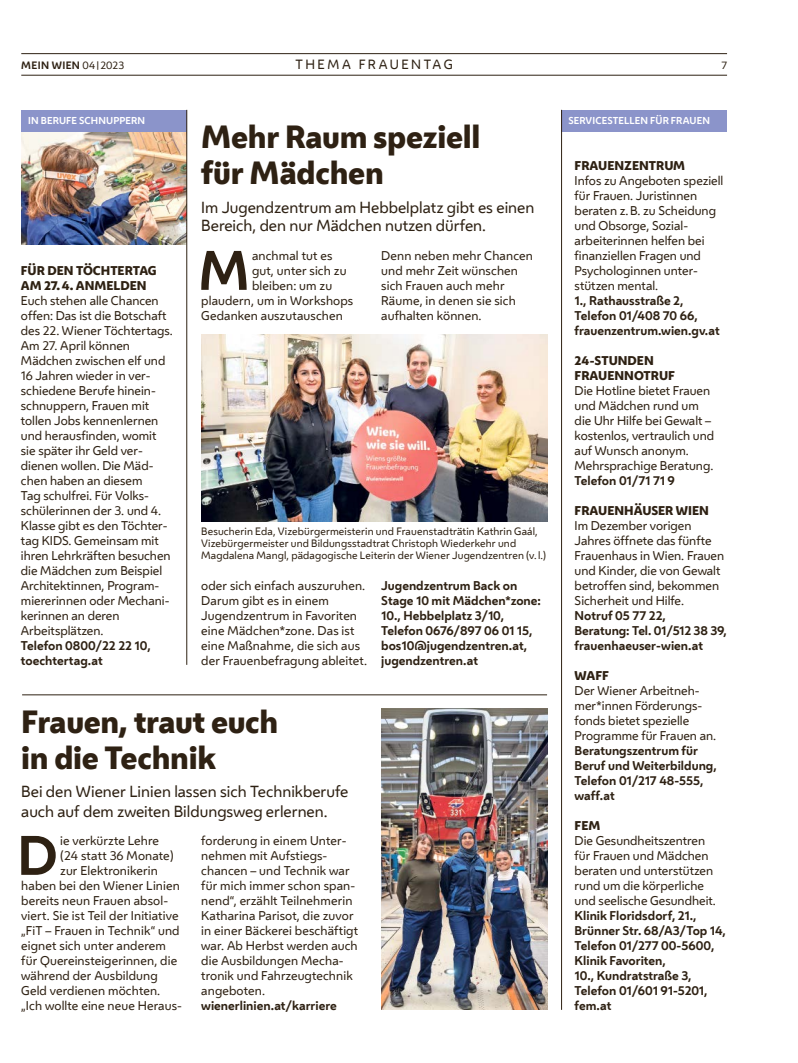
<style>
.page{position:relative;width:798px;height:1063px;background:#fff}
.page>*{position:absolute;margin:0;border:0;box-sizing:border-box;transform-origin:0 0}
.FT_FT_Initial3{font:700 51.88px "Wiener Melange";color:#2e2113}
.HL_Header_24pt{font:800 30px/36px "Wiener Melange";letter-spacing:-.01em;color:#2e2113}
.HL_Header_32pt{font:15px/20px "Wiener Melange";color:#2e2113}
.HL_VS_12pt{font:15px/18px "Wiener Melange";color:#2e2113}
.t1{font:12.5px "Wiener Melange";color:#2e2113}
.FT_FT_Initial3-2{font:11.88px/15px "Wiener Melange";letter-spacing:.01em;color:#2e2113}
.Spalte_Infobox_Spalte_FT{font:11.88px/15px "Wiener Melange";color:#2e2113}
.FT_FT{font:11.88px/15px "Wiener Melange";color:#2e2113}
.Spalte_Infobox_Spalte_FT-2{font:700 11.88px/15px "Wiener Melange";color:#2e2113}
.FT_FT_Info_bold{font:700 11.88px/15px "Wiener Melange";color:#2e2113}
.Spalte_Infobox_Spalte_Header{font:800 11.88px/15px "Wiener Melange";color:#2e2113}
.Spalte_Infobox_Spalte_Info{font:700 11.88px/15px "Wiener Melange";color:#2e2113}
.t2{font:10px/12px "Wiener Melange";letter-spacing:.015em;color:#2e2113}
.t3{font:700 10px "Wiener Melange";letter-spacing:.035em;color:#2e2113}
.Spalte_Infobox_Spalte_Markerl{font:700 9.38px "Wiener Melange";letter-spacing:.01em;color:#fff}
.s1{font-weight:400}
.s2{font-weight:400;font-size:7.5px}
</style>
<div class="page">
<hr style="left:21px;top:75px;width:705px;height:1px;background:#2e2113">
<hr style="left:21px;top:53px;width:705px;height:1px;background:#2e2113">
<img style="left:201px;top:335px;width:346px;height:187px">
<hr style="left:22px;top:695px;width:525px;height:1px;background:#2e2113">
<img style="left:381px;top:709px;width:166px;height:301px">
<img style="left:21px;top:132px;width:165px;height:113px">
<div style="left:21px;top:110px;width:166px;height:22px;background:#8b94ca"></div>
<hr style="left:186px;top:110px;width:1px;height:555px;background:#2e2113">
<div style="left:561px;top:110px;width:165px;height:22px;background:#8b94ca"></div>
<hr style="left:561px;top:110px;width:1px;height:900px;background:#2e2113">
<p class="t3" style="left:21px;top:57px;width:104px">MEIN WIEN <span class="s1">04</span><span class="s2">|</span><span class="s1">2023</span></p>
<p class="t1" style="left:295px;top:55px;width:22px">Thema</p>
<p class="t1" style="left:358px;top:55px;width:21px">Frauentag</p>
<p class="t2" style="left:721px;top:59px;width:7px">7</p>
<p class="Spalte_Infobox_Spalte_Markerl" style="left:28px;top:113px;width:118px">IN BERUFE SCHNUPPERN</p>
<h1 class="Spalte_Infobox_Spalte_Header" style="left:21px;top:263px;width:137px">FÜR DEN TÖCHTERTAG<br>AM 27.4. ANMELDEN</h1>
<p class="FT_FT" style="left:21px;top:292px;width:153px">Euch stehen alle Chancen offen: Das ist die Botschaft des 22. Wiener Töchtertags.<br>Am 27. April können<br>Mädchen zwischen elf und<br>16 Jahren wieder in ver&shy;schiedene Berufe hinein&shy;schnuppern, Frauen mit tollen Jobs kennenlernen und herausfinden, womit sie später ihr Geld ver&shy;dienen wollen. Die Mäd&shy;chen haben an diesem<br>Tag schulfrei. Für Volks&shy;schülerinnen der 3. und 4.<br>Klasse gibt es den Töchter&shy;tag KIDS. Gemeinsam mit ihren Lehrkräften besuchen die Mädchen zum Beispiel<br>Architektinnen, Program&shy;miererinnen oder Mechani&shy;kerinnen an deren<br>Arbeitsplätzen.</p>
<p class="FT_FT_Info_bold" style="left:21px;top:637px;width:131px">Telefon 0800/22 22 10, toechtertag.at</p>
<h1 class="HL_Header_24pt" style="left:201px;top:119px;width:280px">Mehr Raum speziell für Mädchen</h1>
<p class="HL_VS_12pt" style="left:201px;top:197px;width:334px">Im Jugendzentrum am Hebbelplatz gibt es einen<br>Bereich, den nur Mädchen nutzen dürfen.</p>
<p class="FT_FT_Initial3" style="left:198px;top:227px;width:52px">M</p>
<p class="FT_FT_Initial3-2" style="left:252px;top:247px;width:82px">anchmal tut es</p>
<p class="FT_FT_Initial3-2" style="left:252px;top:262px;width:96px">gut, unter sich zu</p>
<p class="FT_FT_Initial3-2" style="left:252px;top:277px;width:82px">bleiben: um zu</p>
<p class="FT_FT_Initial3-2" style="left:201px;top:292px;width:153px">plaudern, um in Workshops</p>
<p class="FT_FT_Initial3-2" style="left:201px;top:307px;width:143px">Gedanken auszutauschen</p>
<p class="FT_FT_Initial3-2" style="left:381px;top:247px;width:153px">Denn neben mehr Chancen und mehr Zeit wünschen sich Frauen auch mehr<br>Räume, in denen sie sich aufhalten können.</p>
<p class="t2" style="left:201px;top:525px;width:346px">Besucherin Eda, Vizebürgermeisterin und Frauenstadträtin Kathrin Gaál,<br>Vizebürgermeister und Bildungsstadtrat Christoph Wiederkehr und<br>Magdalena Mangl, pädagogische Leiterin der Wiener Jugendzentren (v.l.)</p>
<p class="FT_FT_Initial3-2" style="left:201px;top:577px;width:167px">oder sich einfach auszuruhen.<br>Darum gibt es in einem<br>Jugendzentrum in Favoriten eine Mädchen*zone. Das ist eine Maßnahme, die sich aus der Frauenbefragung ableitet.</p>
<p class="FT_FT_Info_bold" style="left:381px;top:577px;width:161px">Jugendzentrum Back on<br>Stage 10 mit Mädchen*zone:<br>10., Hebbelplatz 3/10,<br>Telefon 0676/897 06 01 15, bos10@jugendzentren.at, jugendzentren.at</p>
<h1 class="HL_Header_24pt" style="left:21px;top:704px;width:258px">Frauen, traut euch in die Technik</h1>
<h1 class="HL_Header_32pt" style="left:21px;top:780px;width:328px">Bei den Wiener Linien lassen sich Technikberufe auch auf dem zweiten Bildungsweg erlernen.</h1>
<p class="FT_FT_Initial3" style="left:17px;top:812px;width:42px">D</p>
<p class="FT_FT_Initial3-2" style="left:60px;top:832px;width:100px">ie verkürzte Lehre</p>
<p class="FT_FT_Initial3-2" style="left:60px;top:847px;width:115px">(24 statt 36 Monate)</p>
<p class="FT_FT_Initial3-2" style="left:60px;top:862px;width:99px">zur Elektronikerin</p>
<p class="FT_FT_Initial3-2" style="left:21px;top:877px;width:160px">haben bei den Wiener Linien</p>
<p class="FT_FT_Initial3-2" style="left:21px;top:892px;width:147px">bereits neun Frauen absol-</p>
<p class="FT_FT_Initial3-2" style="left:21px;top:907px;width:159px">viert. Sie ist Teil der Initiative</p>
<p class="FT_FT_Initial3-2" style="left:21px;top:922px;width:160px">„FiT – Frauen in Technik“ und</p>
<p class="FT_FT_Initial3-2" style="left:21px;top:937px;width:146px">eignet sich unter anderem</p>
<p class="FT_FT_Initial3-2" style="left:21px;top:952px;width:157px">für Quereinsteigerinnen, die</p>
<p class="FT_FT_Initial3-2" style="left:21px;top:967px;width:138px">während der Ausbildung</p>
<p class="FT_FT_Initial3-2" style="left:21px;top:982px;width:140px">Geld verdienen möchten.</p>
<p class="FT_FT_Initial3-2" style="left:21px;top:997px;width:162px">„Ich wollte eine neue Heraus-</p>
<p class="FT_FT_Initial3-2" style="left:201px;top:832px;width:158px">forderung in einem Unter&shy;nehmen mit Aufstiegs&shy;chancen – und Technik war für mich immer schon span&shy;nend“, erzählt Teilnehmerin<br>Katharina Parisot, die zuvor in einer Bäckerei beschäftigt war. Ab Herbst werden auch die Ausbildungen Mecha&shy;tronik und Fahrzeugtechnik angeboten.</p>
<p class="FT_FT_Info_bold" style="left:201px;top:997px;width:137px">wienerlinien.at/karriere</p>
<p class="Spalte_Infobox_Spalte_Markerl" style="left:568px;top:113px;width:143px">SERVICESTELLEN FÜR FRAUEN</p>
<h1 class="Spalte_Infobox_Spalte_Header" style="left:574px;top:158px;width:112px">FRAUENZENTRUM</h1>
<p class="Spalte_Infobox_Spalte_FT" style="left:574px;top:172px;width:150px">Infos zu Angeboten speziell für Frauen. Juristinnen beraten z.B. zu Scheidung und Obsorge, Sozial&shy;arbeiterinnen helfen bei finanziellen Fragen und<br>Psychologinnen unter&shy;stützen mental.</p>
<p class="Spalte_Infobox_Spalte_Info" style="left:574px;top:292px;width:147px">1., Rathausstraße 2,<br>Telefon 01/408 70 66, frauenzentrum.wien.gv.at</p>
<h1 class="Spalte_Infobox_Spalte_Header" style="left:574px;top:353px;width:102px">24-STUNDEN<br>FRAUENNOTRUF</h1>
<p class="Spalte_Infobox_Spalte_FT" style="left:574px;top:382px;width:141px">Die Hotline bietet Frauen und Mädchen rund um die Uhr Hilfe bei Gewalt – kostenlos, vertraulich und auf Wunsch anonym.<br>Mehrsprachige Beratung.</p>
<p class="Spalte_Infobox_Spalte_FT-2" style="left:574px;top:472px;width:102px">Telefon 01/71 71 9</p>
<h1 class="Spalte_Infobox_Spalte_Header" style="left:574px;top:503px;width:136px">FRAUENHÄUSER WIEN</h1>
<p class="Spalte_Infobox_Spalte_FT" style="left:574px;top:517px;width:151px">Im Dezember vorigen<br>Jahres öffnete das fünfte<br>Frauenhaus in Wien. Frauen und Kinder, die von Gewalt betroffen sind, bekommen<br>Sicherheit und Hilfe.</p>
<p class="Spalte_Infobox_Spalte_FT-2" style="left:574px;top:607px;width:93px">Notruf 05 77 22,</p>
<p class="Spalte_Infobox_Spalte_FT-2" style="left:574px;top:622px;width:154px">Beratung: Tel. 01/512 38 39, frauenhaeuser-wien.at</p>
<h1 class="Spalte_Infobox_Spalte_Header" style="left:574px;top:668px;width:36px">WAFF</h1>
<p class="Spalte_Infobox_Spalte_FT" style="left:574px;top:682px;width:143px">Der Wiener Arbeitneh&shy;mer*innen Förderungs&shy;fonds bietet spezielle<br>Programme für Frauen an.</p>
<p class="Spalte_Infobox_Spalte_FT-2" style="left:574px;top:742px;width:144px">Beratungszentrum für<br>Beruf und Weiterbildung,<br>Telefon 01/217 48-555,</p>
<p class="Spalte_Infobox_Spalte_FT-2" style="left:574px;top:787px;width:42px">waff.at</p>
<h1 class="Spalte_Infobox_Spalte_Header" style="left:574px;top:818px;width:27px">FEM</h1>
<p class="Spalte_Infobox_Spalte_FT" style="left:574px;top:832px;width:143px">Die Gesundheitszentren für Frauen und Mädchen beraten und unterstützen rund um die körperliche und seelische Gesundheit.</p>
<p class="Spalte_Infobox_Spalte_FT-2" style="left:574px;top:907px;width:153px">Klinik Floridsdorf, 21.,<br>Brünner Str. 68/A3/Top 14,<br>Telefon 01/277 00-5600,</p>
<p class="Spalte_Infobox_Spalte_FT-2" style="left:574px;top:952px;width:134px">Klinik Favoriten,<br>10., Kundratstraße 3,<br>Telefon 01/601 91-5201,</p>
<p class="Spalte_Infobox_Spalte_FT-2" style="left:574px;top:997px;width:38px">fem.at</p>
</div>
